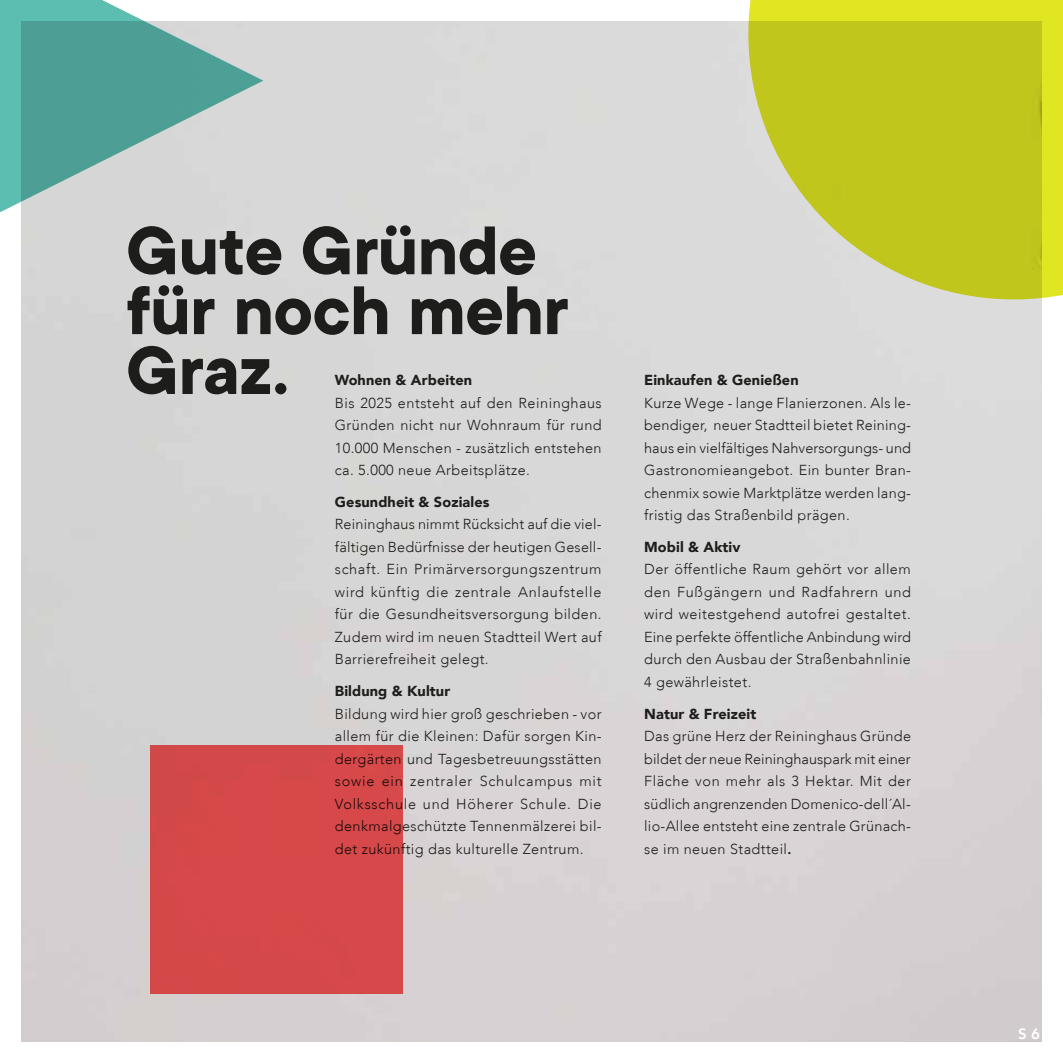
<style>
.page{position:relative;width:1063px;height:1063px;background:#fff}
.page>*{position:absolute;margin:0;border:0;box-sizing:border-box;transform-origin:0 0}
.t1{font:800 15px "Avenir LT";color:#fff}
.t2{font:300 14.4px/22.5px "Avenir LT";letter-spacing:.03em;color:#1d1d1b;text-align:justify}
.t3{font:900 14.4px "Avenir LT";letter-spacing:.01em;color:#1d1d1b}
.s1{font-family:"Myriad Pro";font-weight:400;font-size:18px}
</style>
<div class="page">
<div style="left:21px;top:21px;width:1021px;height:1021px;background:#d8d6d6"></div>
<svg style="left:128px;top:346px;width:158px;height:48px;background:#818180"></svg>
<svg style="left:128px;top:285px;width:440px;height:50px;background:#8c8c8b"></svg>
<svg style="left:128px;top:225px;width:407px;height:50px;background:#838383"></svg>
<svg style="left:748px;top:0;width:315px;height:299px;background:#c9cd3c"></svg>
<svg style="left:0;top:0;width:263px;height:212px;background:#8bbcb6"></svg>
<div style="left:150px;top:745px;width:252px;height:249px;background:#d7484a"></div>
<p class="t3" style="left:335px;top:374px;width:139px">Wohnen &amp; Arbeiten</p>
<p class="t2" style="left:335px;top:393px;width:268px">Bis 2025 entsteht auf den Reininghaus Gründen nicht nur Wohnraum für rund 10.000 Menschen - zusätzlich entstehen ca. 5.000 neue Arbeitsplätze.</p>
<p class="t3" style="left:335px;top:496px;width:156px">Gesundheit &amp; Soziales</p>
<p class="t2" style="left:335px;top:514px;width:268px">Reininghaus nimmt Rücksicht auf die viel&shy;fältigen Bedürfnisse der heutigen Gesell&shy;schaft. Ein Primärversorgungszentrum wird künftig die zentrale Anlaufstelle für die Gesundheitsversorgung bilden.<br>Zudem wird im neuen Stadtteil Wert auf Barrierefreiheit gelegt.</p>
<p class="t3" style="left:335px;top:685px;width:117px">Bildung &amp; Kultur</p>
<p class="t2" style="left:335px;top:704px;width:268px">Bildung wird hier groß geschrieben - vor allem für die Kleinen: Dafür sorgen Kin&shy;dergärten und Tagesbetreuungsstätten sowie ein zentraler Schulcampus mit Volksschule und Höherer Schule. Die denkmalgeschützte Tennenmälzerei bil&shy;det zukünftig das kulturelle Zentrum.</p>
<p class="t3" style="left:644px;top:374px;width:156px">Einkaufen &amp; Genießen</p>
<p class="t2" style="left:644px;top:393px;width:268px">Kurze Wege - lange Flanierzonen. Als le&shy;bendiger, neuer Stadtteil bietet Reining&shy;haus ein vielfältiges Nahversorgungs- und Gastronomieangebot. Ein bunter Bran&shy;chenmix sowie Marktplätze werden lang&shy;fristig das Straßenbild prägen.</p>
<p class="t3" style="left:644px;top:541px;width:98px">Mobil &amp; Aktiv</p>
<p class="t2" style="left:644px;top:559px;width:268px">Der öffentliche Raum gehört vor allem den Fußgängern und Radfahrern und wird weitestgehend autofrei gestaltet.<br>Eine perfekte öffentliche Anbindung wird durch den Ausbau der Straßenbahnlinie 4 gewährleistet.</p>
<p class="t3" style="left:644px;top:708px;width:114px">Natur &amp; Freizeit</p>
<p class="t2" style="left:644px;top:726px;width:268px">Das grüne Herz der Reininghaus Gründe bildet der neue Reininghauspark mit einer Fläche von mehr als 3 Hektar. Mit der südlich angrenzenden Domenico-dell´Al&shy;lio-Allee entsteht eine zentrale Grünach&shy;se im neuen Stadtteil<span class="s1">.</span></p>
<p class="t1" style="left:1018px;top:1028px;width:23px">S 6</p>
</div>
